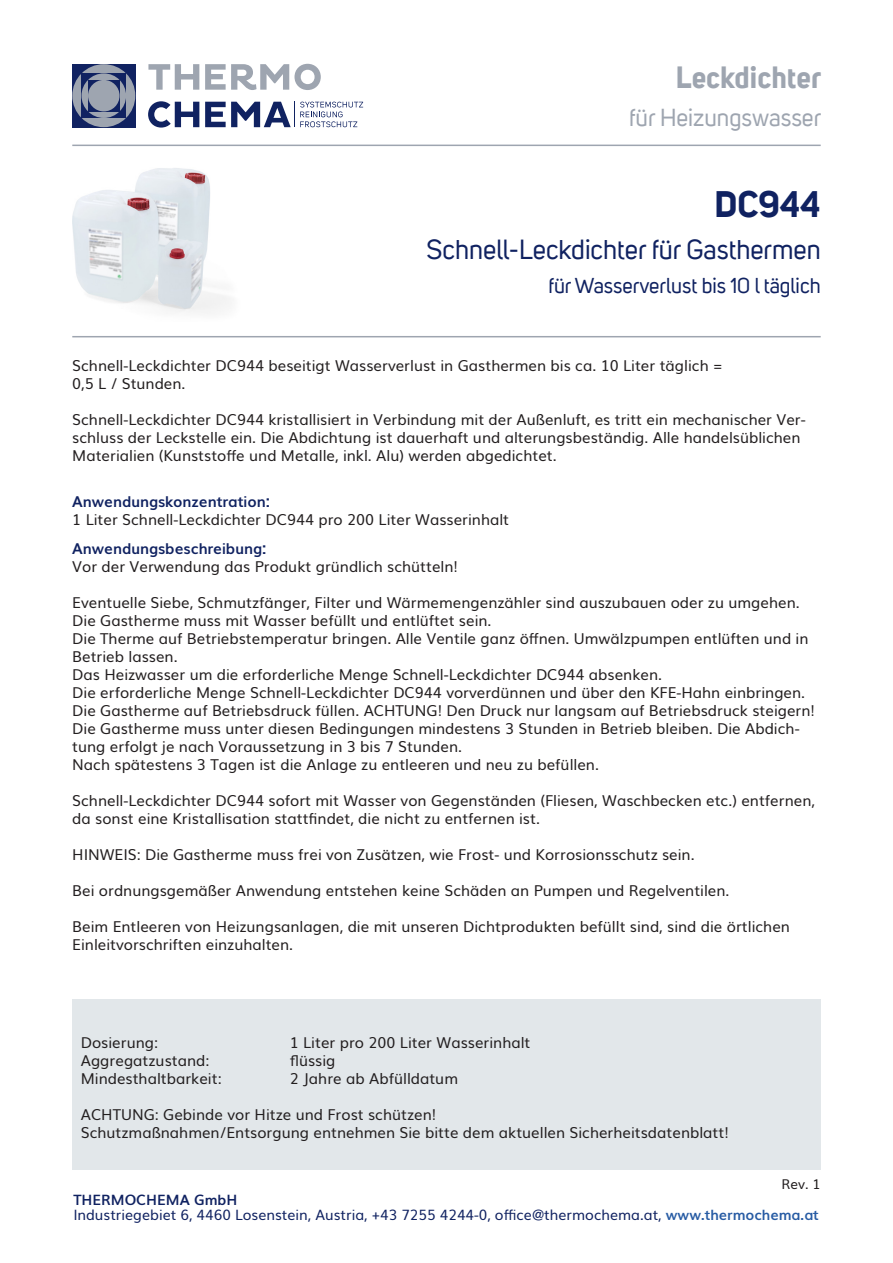
<style>
.page{position:relative;width:893px;height:1263px;background:#fff}
.page>*{position:absolute;margin:0;border:0;box-sizing:border-box;transform-origin:0 0}
.Artikelnummer{font:700 36px "Uni Sans";color:#102261}
.t1{font:700 30px "Uni Sans";color:#9ea5b0}
.Artikelbeschreibung{font:27px "Uni Sans";color:#102261}
.Artikelbeschreibung-2{font:24px "Uni Sans";color:#9ea5b0}
.Artikelbeschreibung-3{font:21px "Uni Sans";color:#102261}
.Artikeltext{font:15px/18px "Muli";color:#231f20}
.Eigenschaften{font:15px "Muli";color:#231f20}
.Anwendungskonzentrat{font:700 15px "Muli";color:#102261}
.Anwendungsbeschreibu{font:700 15px "Muli";color:#102261}
.t2{font:14.25px "Muli";color:#102261}
.t3{font:700 14.25px "Muli";color:#102261}
.t4{font:13.5px "Muli";color:#231f20}
.s1{font-weight:700;color:#285ca4}
</style>
<div class="page">
<div style="left:72px;top:999px;width:749px;height:170px;background:#e2e7ea"></div>
<img style="left:72px;top:168px;width:158px;height:146px">
<hr style="left:72px;top:145px;width:749px;height:1px;background:#9ea5b0">
<hr style="left:72px;top:336px;width:749px;height:1px;background:#9ea5b0">
<svg style="left:148px;top:64px;width:51px;height:26px"></svg>
<svg style="left:205px;top:64px;width:116px;height:26px"></svg>
<svg style="left:148px;top:101px;width:51px;height:27px"></svg>
<div style="left:72px;top:64px;width:63px;height:63px;background:#102261"></div>
<div style="left:72px;top:64px;width:63px;height:63px;background:#9ea5b0;border-radius:50%"></div>
<div style="left:82px;top:73px;width:44px;height:45px;background:#102261"></div>
<div style="left:82px;top:73px;width:44px;height:45px;background:#9ea5b0;border-radius:50%"></div>
<svg style="left:88px;top:80px;width:32px;height:31px"></svg>
<div style="left:88px;top:80px;width:32px;height:31px;background:#9ea5b0;border-radius:50%"></div>
<svg style="left:205px;top:102px;width:158px;height:25px"></svg>
<p class="t1" style="left:676px;top:59px;width:147px">Leckdichter</p>
<p class="Artikelbeschreibung-2" style="left:629px;top:104px;width:194px">für Heizungswasser</p>
<p class="Artikelnummer" style="left:714px;top:182px;width:108px">DC944</p>
<p class="Artikelbeschreibung" style="left:427px;top:234px;width:396px">Schnell-Leckdichter für Gasthermen</p>
<p class="Artikelbeschreibung-3" style="left:548px;top:274px;width:274px">für Wasserverlust bis 10 l täglich</p>
<p class="Artikeltext" style="left:72px;top:355px;width:652px">Schnell-Leckdichter DC944 beseitigt Wasserverlust in Gasthermen bis ca. 10 Liter täglich =</p>
<p class="Artikeltext" style="left:72px;top:373px;width:115px">0,5 L / Stunden.</p>
<p class="Artikeltext" style="left:72px;top:409px;width:735px">Schnell-Leckdichter DC944 kristallisiert in Verbindung mit der Außenluft, es tritt ein mechanischer Ver&shy;schluss der Leckstelle ein. Die Abdichtung ist dauerhaft und alterungsbeständig. Alle handelsüblichen<br>Materialien (Kunststoffe und Metalle, inkl. Alu) werden abgedichtet.</p>
<p class="Anwendungskonzentrat" style="left:72px;top:490px;width:199px">Anwendungskonzentration:</p>
<p class="Artikeltext" style="left:72px;top:509px;width:438px">1 Liter Schnell-Leckdichter DC944 pro 200 Liter Wasserinhalt</p>
<p class="Anwendungsbeschreibu" style="left:72px;top:536px;width:196px">Anwendungsbeschreibung:</p>
<p class="Artikeltext" style="left:72px;top:556px;width:387px">Vor der Verwendung das Produkt gründlich schütteln!</p>
<p class="Artikeltext" style="left:72px;top:592px;width:729px">Eventuelle Siebe, Schmutzfänger, Filter und Wärmemengenzähler sind auszubauen oder zu umgehen.</p>
<p class="Artikeltext" style="left:72px;top:610px;width:421px">Die Gastherme muss mit Wasser befüllt und entlüftet sein.</p>
<p class="Artikeltext" style="left:72px;top:628px;width:738px">Die Therme auf Betriebstemperatur bringen. Alle Ventile ganz öffnen. Umwälzpumpen entlüften und in<br>Betrieb lassen.</p>
<p class="Artikeltext" style="left:72px;top:664px;width:591px">Das Heizwasser um die erforderliche Menge Schnell-Leckdichter DC944 absenken.</p>
<p class="Artikeltext" style="left:72px;top:682px;width:734px">Die erforderliche Menge Schnell-Leckdichter DC944 vorverdünnen und über den KFE-Hahn einbringen.</p>
<p class="Artikeltext" style="left:72px;top:700px;width:744px">Die Gastherme auf Betriebsdruck füllen. ACHTUNG! Den Druck nur langsam auf Betriebsdruck steigern!</p>
<p class="Artikeltext" style="left:72px;top:718px;width:729px">Die Gastherme muss unter diesen Bedingungen mindestens 3 Stunden in Betrieb bleiben. Die Abdich&shy;tung erfolgt je nach Voraussetzung in 3 bis 7 Stunden.</p>
<p class="Artikeltext" style="left:72px;top:754px;width:528px">Nach spätestens 3 Tagen ist die Anlage zu entleeren und neu zu befüllen.</p>
<p class="Artikeltext" style="left:72px;top:790px;width:744px">Schnell-Leckdichter DC944 sofort mit Wasser von Gegenständen (Fliesen, Waschbecken etc.) entfernen, da sonst eine Kristallisation stattfindet, die nicht zu entfernen ist.</p>
<p class="Artikeltext" style="left:72px;top:844px;width:624px">HINWEIS: Die Gastherme muss frei von Zusätzen, wie Frost- und Korrosionsschutz sein.</p>
<p class="Artikeltext" style="left:72px;top:880px;width:659px">Bei ordnungsgemäßer Anwendung entstehen keine Schäden an Pumpen und Regelventilen.</p>
<p class="Artikeltext" style="left:72px;top:916px;width:719px">Beim Entleeren von Heizungsanlagen, die mit unseren Dichtprodukten befüllt sind, sind die örtlichen<br>Einleitvorschriften einzuhalten.</p>
<p class="Eigenschaften" style="left:81px;top:1030px;width:79px">Dosierung:</p>
<p class="Eigenschaften" style="left:290px;top:1030px;width:242px">1 Liter pro 200 Liter Wasserinhalt</p>
<p class="Eigenschaften" style="left:81px;top:1048px;width:130px">Aggregatzustand:</p>
<p class="Eigenschaften" style="left:290px;top:1048px;width:47px">flüssig</p>
<p class="Eigenschaften" style="left:81px;top:1066px;width:142px">Mindesthaltbarkeit:</p>
<p class="Eigenschaften" style="left:290px;top:1066px;width:170px">2 Jahre ab Abfülldatum</p>
<p class="Eigenschaften" style="left:81px;top:1102px;width:357px">ACHTUNG: Gebinde vor Hitze und Frost schützen!</p>
<p class="Eigenschaften" style="left:81px;top:1120px;width:649px">Schutzmaßnahmen/Entsorgung entnehmen Sie bitte dem aktuellen Sicherheitsdatenblatt!</p>
<p class="t4" style="left:781px;top:1173px;width:41px">Rev. 1</p>
<p class="t3" style="left:73px;top:1189px;width:166px">THERMOCHEMA GmbH</p>
<p class="t2" style="left:73px;top:1204px;width:747px">Industriegebiet 6, 4460 Losenstein, Austria, +43 7255 4244-0, office@thermochema.at, <span class="s1">www.thermochema.at</span></p>
</div>
